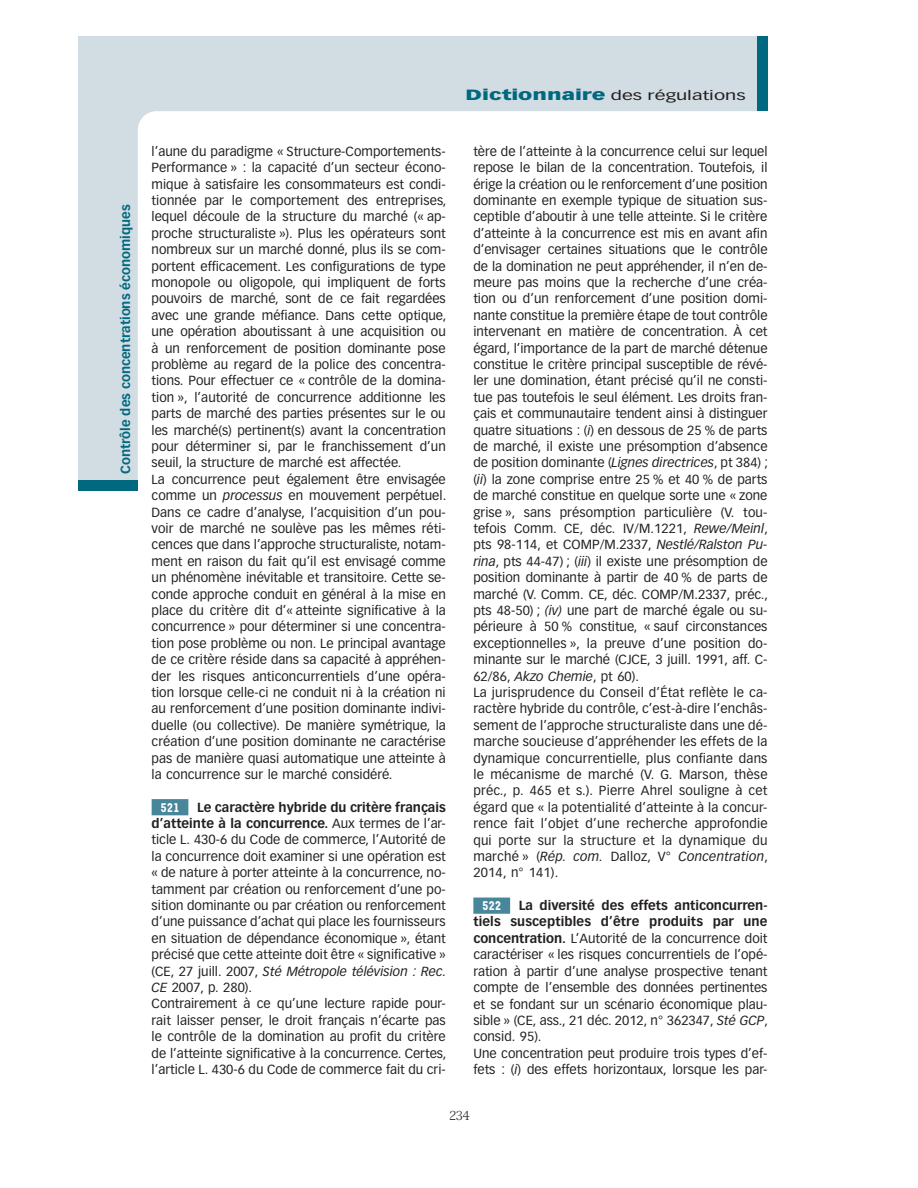
<style>
.page{position:relative;width:918px;height:1188px;background:#fff}
.page>*{position:absolute;margin:0;border:0;box-sizing:border-box;transform-origin:0 0}
.t1{font:12.9px/16.4px "Vectora LT Std";color:#231f20}
.t2{font:700 12.9px "Vectora LT Std";color:#00687f}
.t3{font:12.9px "Vectora LT Std";color:#231f20;scale:1.5 1}
.t4{font:300 12.9px "Versailles LT Std";color:#231f20}
.s1{font-style:italic}
.s2{font-family:"Tarzana Narrow";font-weight:700;font-size:14.55px;color:#fff}
.s3{font-weight:700}
.s4{font-weight:900;font-size:14.55px;color:#00687f}
</style>
<div class="page">
<svg style="left:79px;top:37px;width:678px;height:443px"></svg>
<div style="left:757px;top:37px;width:11px;height:74px;background:#00687f"></div>
<div style="left:79px;top:480px;width:59px;height:10px;background:#00687f"></div>
<div style="left:152px;top:799px;width:36px;height:16px;background:#48869a"></div>
<div style="left:473px;top:898px;width:37px;height:16px;background:#48869a"></div>
<p class="t2" style="left:118px;top:474px;width:271px;rotate:-90deg">Contrôle des concentrations économiques</p>
<p class="t1" style="left:152px;top:143px;width:296px">l’aune du paradigme « Structure- Comportements-Performance » : la capacité d’un secteur écono&shy;mique à satisfaire les consommateurs est condi&shy;tionnée par le comportement des entreprises, lequel découle de la structure du marché (« ap&shy;proche structuraliste »). Plus les opérateurs sont nombreux sur un marché donné, plus ils se com&shy;portent efficacement. Les configurations de type monopole ou oligopole, qui impliquent de forts pouvoirs de marché, sont de ce fait regardées avec une grande méfiance. Dans cette optique, une opération aboutissant à une acquisition ou à un renforcement de position dominante pose problème au regard de la police des concentra&shy;tions. Pour effectuer ce « contrôle de la domina&shy;tion », l’autorité de concurrence additionne les parts de marché des parties présentes sur le ou les marché(s) pertinent(s) avant la concentration pour déterminer si, par le franchissement d’un seuil, la structure de marché est affectée.<br>La concurrence peut également être envisagée comme un <span class="s1">processus</span> en mouvement perpétuel.<br>Dans ce cadre d’analyse, l’acquisition d’un pou&shy;voir de marché ne soulève pas les mêmes réti&shy;cences que dans l’approche structuraliste, notam&shy;ment en raison du fait qu’il est envisagé comme un phénomène inévitable et transitoire. Cette se&shy;conde approche conduit en général à la mise en place du critère dit d’« atteinte significative à la concurrence » pour déterminer si une concentra&shy;tion pose problème ou non. Le principal avantage de ce critère réside dans sa capacité à appréhen&shy;der les risques anticoncurrentiels d’une opéra&shy;tion lorsque celle- ci ne conduit ni à la création ni au renforcement d’une position dominante indivi&shy;duelle (ou collective). De manière symétrique, la création d’une position dominante ne caractérise pas de manière quasi automatique une atteinte à la concurrence sur le marché considéré.</p>
<p class="t1" style="left:152px;top:799px;width:296px;text-indent:9px"><span class="s2">521</span> <span class="s3">Le caractère hybride du critère français d’atteinte à la concurrence.</span> Aux termes de l’ar&shy;ticle L. 430-6 du Code de commerce, l’Autorité de la concurrence doit examiner si une opération est « de nature à porter atteinte à la concurrence, no&shy;tamment par création ou renforcement d’une po&shy;sition dominante ou par création ou renforcement d’une puissance d’achat qui place les fournisseurs en situation de dépendance économique », étant précisé que cette atteinte doit être « significative » (CE, 27 juill. 2007, <span class="s1">Sté Métropole télévision : Rec.<br>CE</span> 2007, p. 280).<br>Contrairement à ce qu’une lecture rapide pour&shy;rait laisser penser, le droit français n’écarte pas le contrôle de la domination au profit du critère de l’atteinte significative à la concurrence. Certes, l’article L. 430-6 du Code de commerce fait du cri-</p>
<p class="t3" style="left:466px;top:88px;width:188px"><span class="s4">Dictionnaire</span> des régulations</p>
<p class="t1" style="left:473px;top:143px;width:296px">tère de l’atteinte à la concurrence celui sur lequel repose le bilan de la concentration. Toutefois, il érige la création ou le renforcement d’une position dominante en exemple typique de situation sus&shy;ceptible d’aboutir à une telle atteinte. Si le critère d’atteinte à la concurrence est mis en avant afin d’envisager certaines situations que le contrôle de la domination ne peut appréhender, il n’en de&shy;meure pas moins que la recherche d’une créa&shy;tion ou d’un renforcement d’une position domi&shy;nante constitue la première étape de tout contrôle intervenant en matière de concentration. À cet égard, l’importance de la part de marché détenue constitue le critère principal susceptible de révé&shy;ler une domination, étant précisé qu’il ne consti&shy;tue pas toutefois le seul élément. Les droits fran&shy;çais et communautaire tendent ainsi à distinguer quatre situations : (<span class="s1">i</span>) en dessous de 25 % de parts de marché, il existe une présomption d’absence de position dominante (<span class="s1">Lignes directrices</span>, pt 384) ; (<span class="s1">ii</span>) la zone comprise entre 25 % et 40 % de parts de marché constitue en quelque sorte une « zone grise », sans présomption particulière (V. tou&shy;tefois Comm. CE, déc. IV/M.1221, <span class="s1">Rewe/Meinl</span>, pts 98-114, et COMP/M.2337, <span class="s1">Nestlé/Ralston Pu&shy;rina</span>, pts 44-47) ; (<span class="s1">iii</span>) il existe une présomption de position dominante à partir de 40 % de parts de marché (V. Comm. CE, déc. COMP/M.2337, préc., pts 48-50) ; <span class="s1">(iv)</span> une part de marché égale ou su&shy;périeure à 50 % constitue, « sauf circonstances exceptionnelles », la preuve d’une position do&shy;minante sur le marché (CJCE, 3 juill. 1991, aff. C-62/86, <span class="s1">Akzo Chemie</span>, pt 60).<br>La jurisprudence du Conseil d’État reflète le ca&shy;ractère hybride du contrôle, c’est- à- dire l’enchâs&shy;sement de l’approche structuraliste dans une dé&shy;marche soucieuse d’appréhender les effets de la dynamique concurrentielle, plus confiante dans le mécanisme de marché (V. G. Marson, thèse préc., p. 465 et s.). Pierre Ahrel souligne à cet égard que « la potentialité d’atteinte à la concur&shy;rence fait l’objet d’une recherche approfondie qui porte sur la structure et la dynamique du marché » (<span class="s1">Rép. com.</span> Dalloz, V° <span class="s1">Concentration</span>, 2014, n° 141).</p>
<p class="t1" style="left:473px;top:897px;width:296px;text-indent:9px"><span class="s2">522</span> <span class="s3">La diversité des effets anticoncurren&shy;tiels susceptibles d’être produits par une concentration.</span> L’Autorité de la concurrence doit caractériser « les risques concurrentiels de l’opé&shy;ration à partir d’une analyse prospective tenant compte de l’ensemble des données pertinentes et se fondant sur un scénario économique plau&shy;sible » (CE, ass., 21 déc. 2012, n° 362347, <span class="s1">Sté GCP</span>, consid. 95).<br>Une concentration peut produire trois types d’ef&shy;fets : (<span class="s1">i</span>) des effets horizontaux, lorsque les par-</p>
<p class="t4" style="left:449px;top:1108px;width:22px">234</p>
</div>
